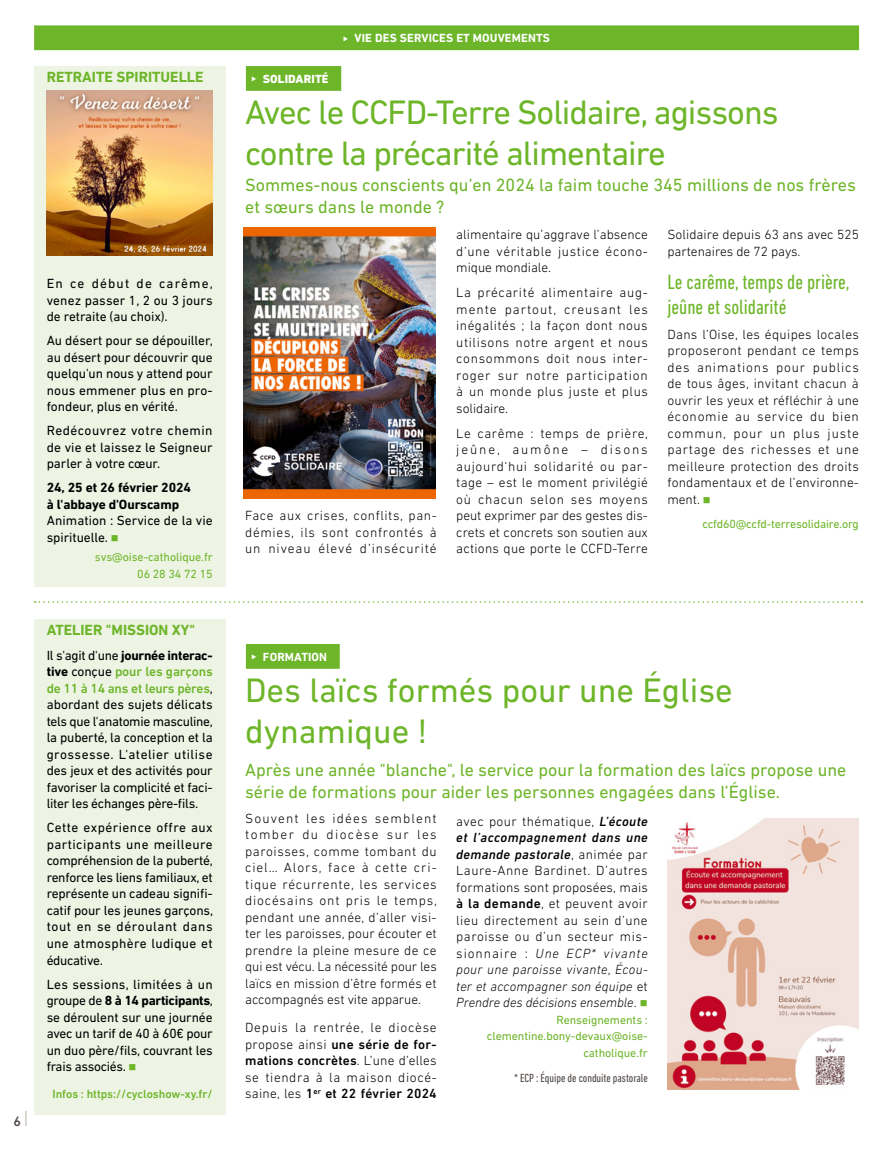
<style>
.page{position:relative;width:893px;height:1149px;background:#fff}
.page>*{position:absolute;margin:0;border:0;box-sizing:border-box;transform-origin:0 0}
.t1{font:34.5px/41.2px "DIN Next LT Pro";letter-spacing:-.03em;color:#6db529}
.t2{font:34.5px/41.2px "DIN Next LT Pro";color:#6db529}
.t3{font:condensed 21px/24.8px "DIN Next LT Pro";color:#6db529}
.t4{font:18px/21.6px "DIN Next LT Pro";color:#6db529}
.t5{font:700 15px "DIN Next LT Pro";color:#6db529}
.t6{font:500 13.8px "DIN Next LT Pro";color:#514a46}
.t7{font:300 13.5px/16.5px "DIN Next LT Pro";letter-spacing:.025em;color:#000;text-align:justify}
.t8{font:13.5px/16.5px "DIN Next LT Pro";letter-spacing:-.005em;color:#000;text-align:justify}
.t9{font:300 13.5px/16.5px "DIN Next LT Pro";letter-spacing:.005em;color:#000}
.t10{font:700 13.5px/16.5px "DIN Next LT Pro";letter-spacing:-.005em;color:#000}
.t11{font:12px/16.5px "DIN Next LT Pro";letter-spacing:-.005em;color:#6db529;text-align:right}
.t12{font:700 12px "DIN Next LT Pro";letter-spacing:.01em;color:#fff}
.t13{font:condensed 12px "DIN Next LT Pro";letter-spacing:-.005em;color:#514a46}
.t14{font:500 12px "DIN Next LT Pro";letter-spacing:-.005em;color:#6db529}
.t15{font:800 12px "DIN Next LT Pro";letter-spacing:.01em;color:#fff}
.s1{color:#6db529}
.s2{font-weight:700}
.s3{font-weight:500;color:#6db529}
.s4{font-weight:500}
.s5{font-weight:500;font-style:italic}
.s6{font-style:italic}
</style>
<div class="page">
<svg style="left:25px;top:1111px;width:2px;height:14px"></svg>
<div style="left:246px;top:643px;width:94px;height:25px;background:#6db529"></div>
<div style="left:34px;top:619px;width:191px;height:495px;background:#edf4e3"></div>
<div style="left:34px;top:25px;width:825px;height:25px;background:#6db529"></div>
<svg style="left:35px;top:601px;width:827px;height:1px"></svg>
<div style="left:246px;top:66px;width:95px;height:25px;background:#6db529"></div>
<div style="left:34px;top:66px;width:191px;height:520px;background:#edf4e3"></div>
<img style="left:244px;top:228px;width:191px;height:270px">
<img style="left:47px;top:91px;width:166px;height:165px">
<img style="left:667px;top:818px;width:192px;height:271px">
<p class="t5" style="left:47px;top:68px;width:158px">RETRAITE SPIRITUELLE</p>
<p class="t6" style="left:13px;top:1112px;width:9px">6</p>
<p class="t8" style="left:47px;top:275px;width:168px">En ce début de carême, venez passer 1, 2 ou 3 jours de retraite (au choix).</p>
<p class="t8" style="left:47px;top:332px;width:168px">Au désert pour se dépouiller, au désert pour découvrir que quelqu'un nous y attend pour nous emmener plus en pro&shy;fondeur, plus en vérité.</p>
<p class="t8" style="left:47px;top:422px;width:167px">Redécouvrez votre chemin de vie et laissez le Seigneur parler à votre cœur.</p>
<p class="t10" style="left:47px;top:479px;width:146px">24, 25 et 26 février 2024 à l'abbaye d'Ourscamp</p>
<p class="t8" style="left:47px;top:512px;width:168px">Animation : Service de la vie spirituelle. <span class="s1">■</span></p>
<p class="t11" style="left:95px;top:549px;width:119px">svs@oise-catholique.fr<br>06 28 34 72 15</p>
<p class="t5" style="left:47px;top:620px;width:150px">ATELIER "MISSION XY"</p>
<p class="t8" style="left:47px;top:646px;width:168px">Il s'agit d'une <span class="s2">journée interac&shy;tive</span> conçue <span class="s3">pour les garçons de 11 à 14 ans et leurs pères</span>, abordant des sujets délicats tels que l'anatomie masculine, la puberté, la conception et la grossesse. L'atelier utilise des jeux et des activités pour favoriser la complicité et faci&shy;liter les échanges père-fils.</p>
<p class="t8" style="left:47px;top:819px;width:168px">Cette expérience offre aux participants une meilleure compréhension de la puberté, renforce les liens familiaux, et représente un cadeau signifi&shy;catif pour les jeunes garçons, tout en se déroulant dans une atmosphère ludique et éducative.</p>
<p class="t8" style="left:47px;top:975px;width:168px">Les sessions, limitées à un groupe de <span class="s2">8 à 14 participants</span>, se déroulent sur une journée avec un tarif de 40 à 60€ pour un duo père/fils, couvrant les frais associés. <span class="s1">■</span></p>
<p class="t14" style="left:53px;top:1086px;width:162px">Infos : https://cycloshow-xy.fr/</p>
<p class="t12" style="left:355px;top:31px;width:197px">VIE DES SERVICES ET MOUVEMENTS</p>
<p class="t15" style="left:263px;top:71px;width:67px">SOLIDARITÉ</p>
<h1 class="t1" style="left:245px;top:91px;width:535px">Avec le CCFD-Terre Solidaire, agissons contre la précarité alimentaire</h1>
<h3 class="t4" style="left:245px;top:174px;width:612px">Sommes-nous conscients qu’en 2024 la faim touche 345 millions de nos frères et sœurs dans le monde ?</h3>
<p class="t7" style="left:245px;top:507px;width:193px">Face aux crises, conflits, pan&shy;démies, ils sont confrontés à un niveau élevé d’insécurité</p>
<p class="t7" style="left:456px;top:226px;width:193px">alimentaire qu’aggrave l’absence d’une véritable justice écono&shy;mique mondiale.</p>
<p class="t7" style="left:456px;top:284px;width:193px">La précarité alimentaire aug&shy;mente partout, creusant les inégalités ; la façon dont nous utilisons notre argent et nous consommons doit nous inter&shy;roger sur notre participation à un monde plus juste et plus solidaire.</p>
<p class="t7" style="left:456px;top:424px;width:193px">Le carême : temps de prière, jeûne, aumône – disons aujourd‘hui solidarité ou par&shy;tage – est le moment privilégié où chacun selon ses moyens peut exprimer par des gestes dis&shy;crets et concrets son soutien aux actions que porte le CCFD-Terre</p>
<p class="t9" style="left:667px;top:226px;width:193px">Solidaire depuis 63 ans avec 525 partenaires de 72 pays.</p>
<h2 class="t3" style="left:667px;top:269px;width:184px">Le carême, temps de prière, jeûne et solidarité</h2>
<p class="t7" style="left:667px;top:325px;width:193px">Dans l’Oise, les équipes locales proposeront pendant ce temps des animations pour publics de tous âges, invitant chacun à ouvrir les yeux et réfléchir à une économie au service du bien commun, pour un plus juste partage des richesses et une meilleure protection des droits fondamentaux et de l’environne&shy;ment. <span class="s1">■</span></p>
<p class="t11" style="left:702px;top:516px;width:158px">ccfd60@ccfd-terresolidaire.org</p>
<p class="t12" style="left:263px;top:649px;width:66px">FORMATION</p>
<h1 class="t2" style="left:245px;top:668px;width:489px">Des laïcs formés pour une Église dynamique !</h1>
<h3 class="t4" style="left:245px;top:758px;width:603px">Après une année "blanche", le service pour la formation des laïcs propose une série de formations pour aider les personnes engagées dans l’Église.</h3>
<p class="t7" style="left:245px;top:809px;width:193px">Souvent les idées semblent tomber du diocèse sur les paroisses, comme tombant du ciel… Alors, face à cette cri&shy;tique récurrente, les services diocésains ont pris le temps, pendant une année, d’aller visi&shy;ter les paroisses, pour écouter et prendre la pleine mesure de ce qui est vécu. La nécessité pour les laïcs en mission d’être formés et accompagnés est vite apparue.</p>
<p class="t7" style="left:245px;top:1018px;width:193px">Depuis la rentrée, le diocèse propose ainsi <span class="s4">une série de for&shy;mations concrètes</span>. L’une d’elles se tiendra à la maison diocé&shy;saine, les <span class="s4">1</span><sup>er</sup> <span class="s4">et 22 février 2024</span></p>
<p class="t7" style="left:456px;top:812px;width:193px">avec pour thématique, <span class="s5">L’écoute et l’accompagnement dans une demande pastorale</span>, animée par Laure-Anne Bardinet. D’autres formations sont proposées, mais <span class="s4">à la demande</span>, et peuvent avoir lieu directement au sein d’une paroisse ou d’un secteur mis&shy;sionnaire : <span class="s6">Une ECP* vivante pour une paroisse vivante</span>, <span class="s6">Écou&shy;ter et accompagner son équipe</span> et <span class="s6">Prendre des décisions ensemble</span>. <span class="s1">■</span></p>
<p class="t11" style="left:487px;top:1011px;width:162px">Renseignements : clementine.bony-devaux@oise&shy;catholique.fr</p>
<p class="t13" style="left:514px;top:1070px;width:135px">* ECP : Équipe de conduite pastorale</p>
</div>
